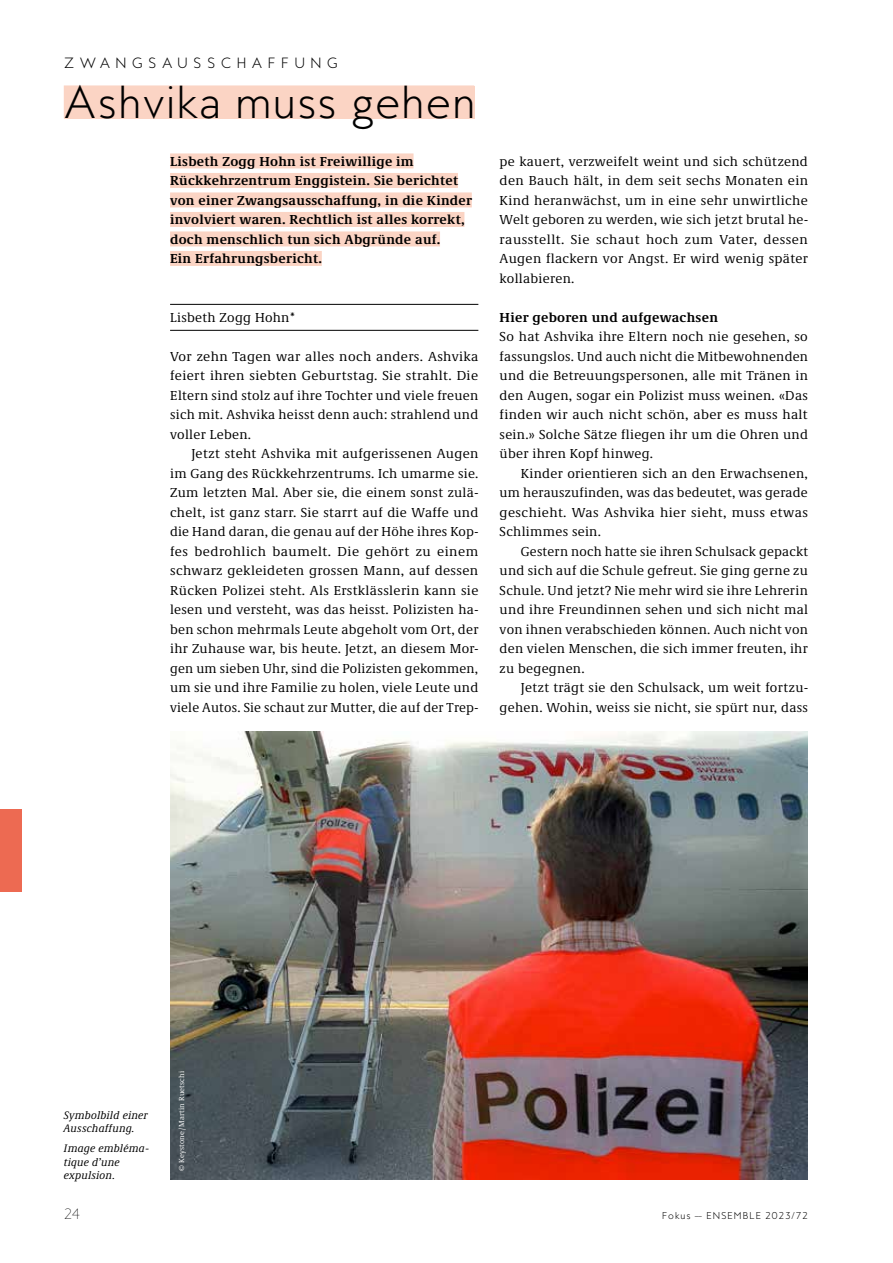
<style>
.page{position:relative;width:893px;height:1263px;background:#fff}
.page>*{position:absolute;margin:0;border:0;box-sizing:border-box;transform-origin:0 0}
.t1{font:300 42px "MB Empire";letter-spacing:.03em;color:#000}
.t2{font:13.5px/19.5px "Demos Next Pro";letter-spacing:.02em;color:#000;text-align:justify}
.t3{font:700 13.5px/19.5px "Demos Next Pro";letter-spacing:.02em;color:#000}
.t4{font:300 13.5px "MB Empire";letter-spacing:.4em;color:#000}
.t5{font:100 13.5px "MB Empire";color:#000}
.t6{font:italic 11.25px/13.5px "Demos Next Pro";letter-spacing:.02em;color:#000}
.t7{font:300 9px "MB Empire";letter-spacing:.105em;color:#000}
.t8{font:7.5px "Demos Next Pro";letter-spacing:.02em;color:#fff}
</style>
<div class="page">
<div style="left:170px;top:153px;width:244px;height:15px;background:#fbd4c4"></div>
<div style="left:170px;top:173px;width:288px;height:15px;background:#fbd4c4"></div>
<div style="left:170px;top:192px;width:302px;height:15px;background:#fbd4c4"></div>
<div style="left:170px;top:212px;width:294px;height:15px;background:#fbd4c4"></div>
<div style="left:170px;top:231px;width:270px;height:15px;background:#fbd4c4"></div>
<div style="left:170px;top:251px;width:152px;height:15px;background:#fbd4c4"></div>
<hr style="left:170px;top:304px;width:308px;height:1px;background:#000">
<hr style="left:170px;top:330px;width:308px;height:1px;background:#000">
<div style="left:64px;top:85px;width:410px;height:33px;background:#fbd4c4"></div>
<img style="left:170px;top:731px;width:638px;height:449px">
<div style="left:0;top:809px;width:21px;height:82px;background:#ed6a52"></div>
<p class="t4" style="left:64px;top:54px;width:276px">ZWANGSAUSSCHAFFUNG</p>
<h1 class="t1" style="left:64px;top:75px;width:413px">Ashvika muss gehen</h1>
<p class="t3" style="left:170px;top:150px;width:303px">Lisbeth Zogg Hohn ist Freiwillige im Rückkehrzentrum Enggistein. Sie berichtet von einer Zwangsausschaffung, in die Kinder involviert waren. Rechtlich ist alles korrekt, doch menschlich tun sich Abgründe auf.<br>Ein Erfahrungsbericht.</p>
<p class="t2" style="left:170px;top:307px;width:127px">Lisbeth Zogg Hohn*</p>
<p class="t2" style="left:170px;top:346px;width:310px">Vor zehn Tagen war alles noch anders. Ashvika feiert ihren siebten Geburtstag. Sie strahlt. Die Eltern sind stolz auf ihre Tochter und viele freuen sich mit. Ashvika heisst denn auch: strahlend und voller Leben.</p>
<p class="t2" style="left:170px;top:443px;width:310px;text-indent:21px">Jetzt steht Ashvika mit aufgerissenen Augen im Gang des Rückkehrzentrums. Ich umarme sie.<br>Zum letzten Mal. Aber sie, die einem sonst zulä&shy;chelt, ist ganz starr. Sie starrt auf die Waffe und die Hand daran, die genau auf der Höhe ihres Kop&shy;fes bedrohlich baumelt. Die gehört zu einem schwarz gekleideten grossen Mann, auf dessen Rücken Polizei steht. Als Erstklässlerin kann sie lesen und versteht, was das heisst. Polizisten ha&shy;ben schon mehrmals Leute abgeholt vom Ort, der ihr Zuhause war, bis heute. Jetzt, an diesem Mor&shy;gen um sieben Uhr, sind die Polizisten gekommen, um sie und ihre Familie zu holen, viele Leute und viele Autos. Sie schaut zur Mutter, die auf der Trep-</p>
<p class="t2" style="left:500px;top:151px;width:310px">pe kauert, verzweifelt weint und sich schützend den Bauch hält, in dem seit sechs Monaten ein Kind heranwächst, um in eine sehr unwirtliche Welt geboren zu werden, wie sich jetzt brutal he&shy;rausstellt. Sie schaut hoch zum Vater, dessen Augen flackern vor Angst. Er wird wenig später kollabieren.</p>
<p class="t3" style="left:500px;top:306px;width:220px">Hier geboren und aufgewachsen</p>
<p class="t2" style="left:500px;top:326px;width:310px">So hat Ashvika ihre Eltern noch nie gesehen, so fassungslos. Und auch nicht die Mitbewohnenden und die Betreuungspersonen, alle mit Tränen in den Augen, sogar ein Polizist muss weinen. «Das finden wir auch nicht schön, aber es muss halt sein.» Solche Sätze fliegen ihr um die Ohren und über ihren Kopf hinweg.</p>
<p class="t2" style="left:500px;top:463px;width:310px;text-indent:21px">Kinder orientieren sich an den Erwachsenen, um herauszufinden, was das bedeutet, was gerade geschieht. Was Ashvika hier sieht, muss etwas Schlimmes sein.</p>
<p class="t2" style="left:500px;top:541px;width:310px;text-indent:21px">Gestern noch hatte sie ihren Schulsack gepackt und sich auf die Schule gefreut. Sie ging gerne zu Schule. Und jetzt? Nie mehr wird sie ihre Lehrerin und ihre Freundinnen sehen und sich nicht mal von ihnen verabschieden können. Auch nicht von den vielen Menschen, die sich immer freuten, ihr zu begegnen.</p>
<p class="t2" style="left:500px;top:677px;width:310px;text-align:right">Jetzt trägt sie den Schulsack, um weit fortzu&shy;gehen. Wohin, weiss sie nicht, sie spürt nur, dass</p>
<p class="t6" style="left:64px;top:1108px;width:86px">Symbolbild einer<br>Ausschaffung.</p>
<p class="t6" style="left:64px;top:1141px;width:87px">Image embléma&shy;tique d’une expulsion.</p>
<p class="t8" style="left:177px;top:1171px;width:101px;rotate:-90deg">© Keystone / Martin Ruetschi</p>
<p class="t5" style="left:64px;top:1205px;width:18px">24</p>
<p class="t7" style="left:662px;top:1209px;width:147px">Fokus —– ENSEMBLE 2023/72</p>
</div>
